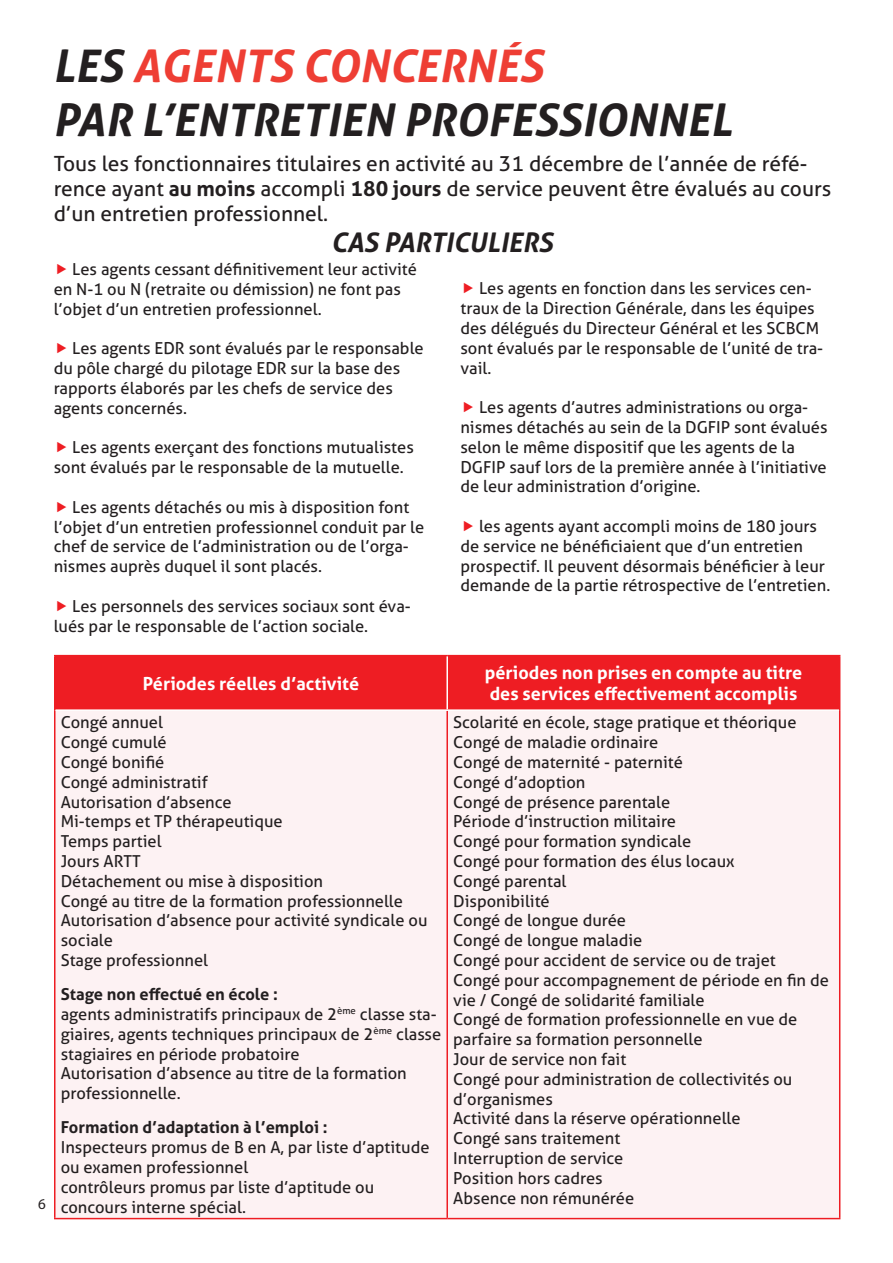
<style>
.page{position:relative;width:893px;height:1263px;background:#fff}
.page>*{position:absolute;margin:0;border:0;box-sizing:border-box;transform-origin:0 0}
.t1{font:italic 700 45px/54px "Aller";color:#231f20}
.t2{font:italic 700 27px "Aller";color:#231f20}
.t3{font:21px/25.2px "Aller";color:#231f20}
.t4{font:700 18px/21.6px "Aller";color:#fff}
.t5{font:16.5px/19.8px "Aller";color:#231f20}
.t6{font:700 16.5px "Aller";color:#231f20}
.t7{font:15px "Myriad Pro";color:#231f20}
.s1{color:#ee3e34}
.s2{font-weight:700}
</style>
<div class="page">
<div style="left:56px;top:656px;width:783px;height:53px;background:#ee1d23"></div>
<div style="left:56px;top:711px;width:783px;height:507px;background:#fdf2f3"></div>
<hr style="left:54px;top:710px;width:2px;height:508px;background:#ee1d23">
<hr style="left:446px;top:711px;width:2px;height:507px;background:#ee1d23">
<hr style="left:839px;top:710px;width:1px;height:508px;background:#ee1d23">
<hr style="left:54px;top:1218px;width:393px;height:1px;background:#ee1d23">
<hr style="left:447px;top:1218px;width:393px;height:1px;background:#ee1d23">
<hr style="left:54px;top:655px;width:393px;height:1px;background:#ee1d23">
<hr style="left:54px;top:656px;width:2px;height:54px;background:#ee1d23">
<hr style="left:447px;top:655px;width:393px;height:1px;background:#ee1d23">
<hr style="left:839px;top:656px;width:1px;height:54px;background:#ee1d23">
<hr style="left:446px;top:656px;width:2px;height:53px;background:#fff">
<h1 class="t1" style="left:53px;top:38px;width:681px">LES <span class="s1">AGENTS CONCERNÉS<br></span>PAR L’ENTRETIEN PROFESSIONNEL</h1>
<p class="t3" style="left:54px;top:151px;width:779px">Tous les fonctionnaires titulaires en activité au 31 décembre de l’année de réfé&shy;rence ayant <span class="s2">au moins</span> accompli <span class="s2">180 jours</span> de service peuvent être évalués au cours d’un entretien professionnel.</p>
<h2 class="t2" style="left:331px;top:225px;width:223px">CAS PARTICULIERS</h2>
<p class="t5" style="left:54px;top:259px;width:365px;text-indent:19px">Les agents cessant définitivement leur activité en N-1 ou N (retraite ou démission) ne font pas l’objet d’un entretien professionnel.</p>
<p class="t5" style="left:54px;top:338px;width:372px;text-indent:19px">Les agents EDR sont évalués par le responsable du pôle chargé du pilotage EDR sur la base des rapports élaborés par les chefs de service des agents concernés.</p>
<p class="t5" style="left:54px;top:437px;width:362px;text-indent:19px">Les agents exerçant des fonctions mutualistes sont évalués par le responsable de la mutuelle.</p>
<p class="t5" style="left:54px;top:497px;width:372px;text-indent:19px">Les agents détachés ou mis à disposition font l’objet d’un entretien professionnel conduit par le chef de service de l’administration ou de l’orga&shy;nismes auprès duquel il sont placés.</p>
<p class="t5" style="left:54px;top:596px;width:359px;text-indent:19px">Les personnels des services sociaux sont éva&shy;lués par le responsable de l’action sociale.</p>
<p class="t5" style="left:460px;top:279px;width:364px;text-indent:19px">Les agents en fonction dans les services cen&shy;traux de la Direction Générale, dans les équipes des délégués du Directeur Général et les SCBCM sont évalués par le responsable de l’unité de tra&shy;vail.</p>
<p class="t5" style="left:460px;top:397px;width:369px;text-indent:19px">Les agents d’autres administrations ou orga&shy;nismes détachés au sein de la DGFIP sont évalués selon le même dispositif que les agents de la DGFIP sauf lors de la première année à l’initiative de leur administration d’origine.</p>
<p class="t5" style="left:460px;top:516px;width:371px;text-indent:19px">les agents ayant accompli moins de 180 jours de service ne bénéficiaient que d’un entretien prospectif. Il peuvent désormais bénéficier à leur demande de la partie rétrospective de l’entretien.</p>
<p class="t7" style="left:38px;top:1195px;width:9px">6</p>
<p class="t4" style="left:143px;top:672px;width:218px">Périodes réelles d’activité</p>
<p class="t4" style="left:485px;top:661px;width:319px">périodes non prises en compte au titre des services effectivement accomplis</p>
<p class="t5" style="left:61px;top:712px;width:368px">Congé annuel<br>Congé cumulé<br>Congé bonifié<br>Congé administratif<br>Autorisation d’absence<br>Mi-temps et TP thérapeutique<br>Temps partiel<br>Jours ARTT<br>Détachement ou mise à disposition<br>Congé au titre de la formation professionnelle<br>Autorisation d’absence pour activité syndicale ou sociale<br>Stage professionnel</p>
<p class="t5" style="left:61px;top:984px;width:382px"><span class="s2">Stage non effectué en école :<br></span>agents administratifs principaux de 2<sup>ème</sup> classe sta&shy;giaires, agents techniques principaux de 2<sup>ème</sup> classe stagiaires en période probatoire<br>Autorisation d’absence au titre de la formation professionnelle.</p>
<p class="t6" style="left:61px;top:1117px;width:268px">Formation d’adaptation à l’emploi :</p>
<p class="t5" style="left:61px;top:1137px;width:370px">Inspecteurs promus de B en A, par liste d’aptitude ou examen professionnel<br>contrôleurs promus par liste d’aptitude ou concours interne spécial.</p>
<p class="t5" style="left:453px;top:712px;width:377px">Scolarité en école, stage pratique et théorique<br>Congé de maladie ordinaire<br>Congé de maternité - paternité<br>Congé d’adoption<br>Congé de présence parentale<br>Période d’instruction militaire<br>Congé pour formation syndicale<br>Congé pour formation des élus locaux<br>Congé parental<br>Disponibilité<br>Congé de longue durée<br>Congé de longue maladie<br>Congé pour accident de service ou de trajet<br>Congé pour accompagnement de période en fin de vie / Congé de solidarité familiale<br>Congé de formation professionnelle en vue de parfaire sa formation personnelle<br>Jour de service non fait<br>Congé pour administration de collectivités ou d’organismes<br>Activité dans la réserve opérationnelle<br>Congé sans traitement<br>Interruption de service<br>Position hors cadres<br>Absence non rémunérée</p>
</div>
